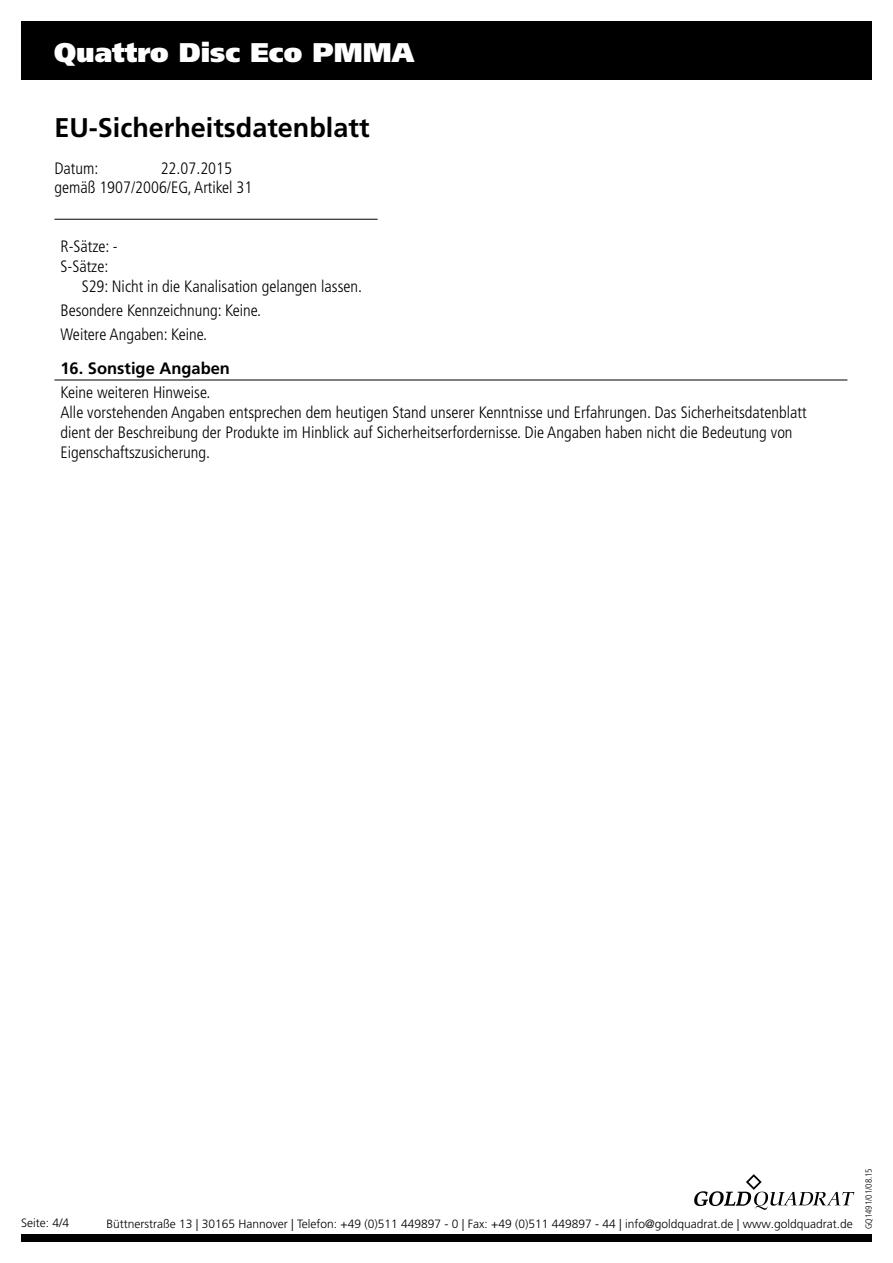
<style>
.page{position:relative;width:893px;height:1263px;background:#fff}
.page>*{position:absolute;margin:0;border:0;box-sizing:border-box;transform-origin:0 0}
.t1{font:700 27px "Frutiger LT Pro";color:#000}
.t2{font:900 27px "Frutiger LT Pro";color:#fff}
.t3{font:300 condensed 16.5px/19.8px "Frutiger LT Pro";color:#000}
.t4{font:700 16.5px "Frutiger LT Pro";color:#000}
.t5{font:300 12px "Frutiger LT Pro";color:#000}
.t6{font:300 condensed 9px "Frutiger LT Pro";color:#000}
</style>
<div class="page">
<div style="left:21px;top:21px;width:851px;height:59px;background:#000"></div>
<svg style="left:694px;top:1174px;width:160px;height:36px"></svg>
<div style="left:21px;top:1234px;width:851px;height:8px;background:#000"></div>
<hr style="left:54px;top:219px;width:324px;height:1px;background:#000">
<hr style="left:54px;top:380px;width:793px;height:1px;background:#000">
<h1 class="t2" style="left:54px;top:36px;width:361px">Quattro Disc Eco PMMA</h1>
<h1 class="t1" style="left:54px;top:112px;width:317px">EU-Sicherheitsdatenblatt</h1>
<p class="t3" style="left:54px;top:158px;width:46px">Datum:</p>
<p class="t3" style="left:54px;top:158px;width:200px;text-indent:106px">22.07.2015 gemäß 1907/2006/EG, Artikel 31</p>
<p class="t3" style="left:60px;top:237px;width:59px">R-Sätze: -<br>S-Sätze:</p>
<p class="t3" style="left:82px;top:276px;width:282px">S29: Nicht in die Kanalisation gelangen lassen.</p>
<p class="t3" style="left:60px;top:300px;width:202px">Besondere Kennzeichnung: Keine.</p>
<p class="t3" style="left:60px;top:325px;width:148px">Weitere Angaben: Keine.</p>
<p class="t4" style="left:60px;top:359px;width:171px">16. Sonstige Angaben</p>
<p class="t3" style="left:60px;top:383px;width:152px">Keine weiteren Hinweise.</p>
<p class="t3" style="left:60px;top:403px;width:748px">Alle vorstehenden Angaben entsprechen dem heutigen Stand unserer Kenntnisse und Erfahrungen. Das Sicherheitsdatenblatt dient der Beschreibung der Produkte im Hinblick auf Sicherheitserfordernisse. Die Angaben haben nicht die Bedeutung von<br>Eigenschaftszusicherung.</p>
<p class="t5" style="left:21px;top:1216px;width:50px">Seite: 4/4</p>
<p class="t5" style="left:106px;top:1216px;width:748px">Büttnerstraße 13 | 30165 Hannover | Telefon: +49 (0)511 449897 - 0 | Fax: +49 (0)511 449897 - 44 | info@goldquadrat.de | www.goldquadrat.de</p>
<p class="t6" style="left:863px;top:1229px;width:62px;rotate:-90deg">GQ1491/01/08.15</p>
</div>
